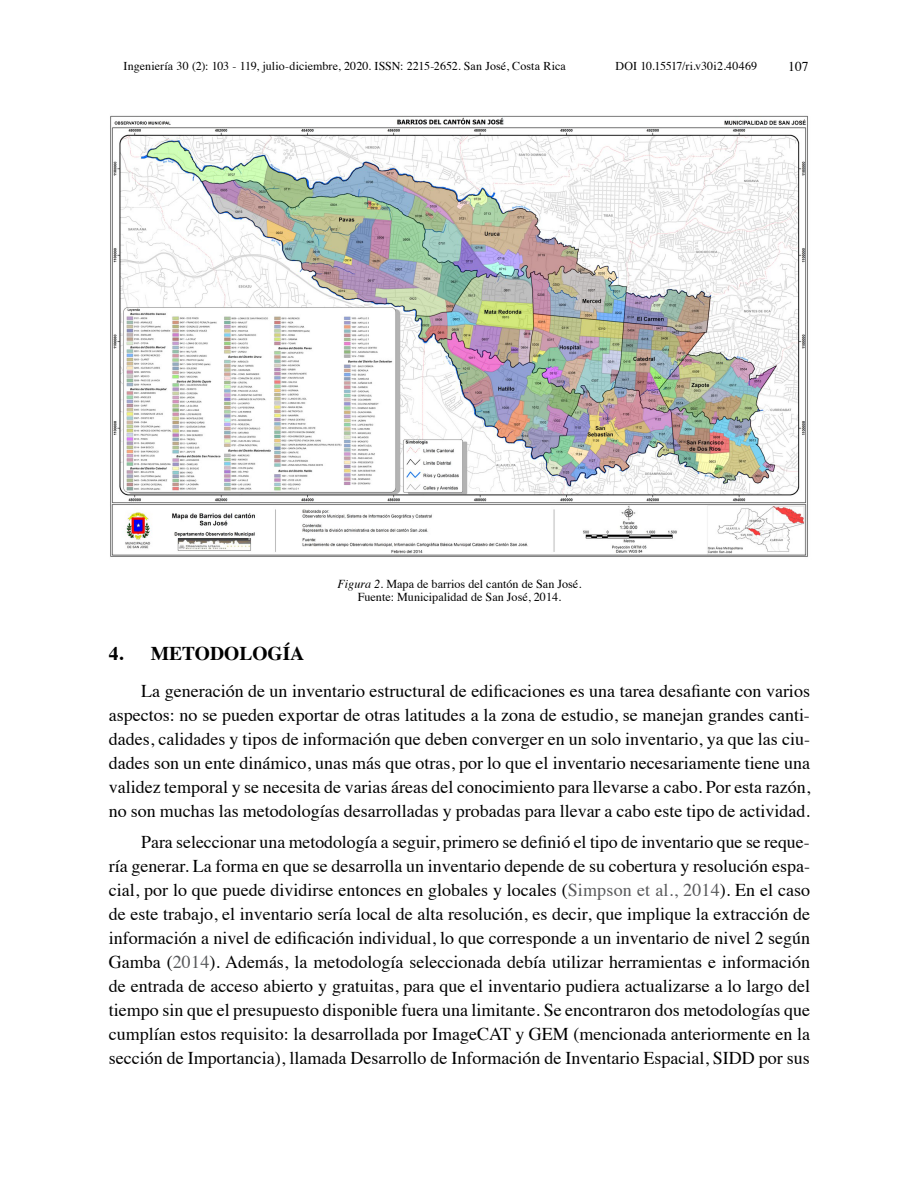
<style>
.page{position:relative;width:918px;height:1188px;background:#fff}
.page>*{position:absolute;margin:0;border:0;box-sizing:border-box;transform-origin:0 0}
.t1{font:700 19.5px "Times";color:#000}
.t2{font:18px/24px "Times";color:#000;text-align:justify}
.t3{font:13.5px "Times";color:#000}
.t4{font:12.15px/12.9px "Times";color:#000;text-align:center}
.t5{font:12px "Times";letter-spacing:.005em;color:#000}
.s1{font-style:italic}
.s2{color:#58595b}
</style>
<div class="page">
<img style="left:110px;top:115px;width:698px;height:442px">
<p class="t5" style="left:124px;top:55px;width:444px">Ingeniería 30 (2): 103 - 119, julio-diciembre, 2020. ISSN: 2215-2652. San José, Costa Rica</p>
<p class="t5" style="left:616px;top:55px;width:143px">DOI 10.15517/ri.v30i2.40469</p>
<p class="t3" style="left:788px;top:54px;width:22px">107</p>
<p class="t4" style="left:337px;top:576px;width:245px"><span class="s1">Figura 2</span>. Mapa de barrios del cantón de San José.<br>Fuente: Municipalidad de San José, 2014.</p>
<p class="t1" style="left:109px;top:635px;width:197px">4. METODOLOGÍA</p>
<p class="t2" style="left:109px;top:678px;width:703px;text-indent:32px">La generación de un inventario estructural de edificaciones es una tarea desafiante con varios aspectos: no se pueden exportar de otras latitudes a la zona de estudio, se manejan grandes canti&shy;dades, calidades y tipos de información que deben converger en un solo inventario, ya que las ciu&shy;dades son un ente dinámico, unas más que otras, por lo que el inventario necesariamente tiene una validez temporal y se necesita de varias áreas del conocimiento para llevarse a cabo. Por esta razón, no son muchas las metodologías desarrolladas y probadas para llevar a cabo este tipo de actividad.</p>
<p class="t2" style="left:109px;top:828px;width:703px;text-indent:32px">Para seleccionar una metodología a seguir, primero se definió el tipo de inventario que se reque&shy;ría generar. La forma en que se desarrolla un inventario depende de su cobertura y resolución espa&shy;cial, por lo que puede dividirse entonces en globales y locales (<span class="s2">Simpson et al., 2014</span>). En el caso de este trabajo, el inventario sería local de alta resolución, es decir, que implique la extracción de información a nivel de edificación individual, lo que corresponde a un inventario de nivel 2 según Gamba (<span class="s2">2014</span>). Además, la metodología seleccionada debía utilizar herramientas e información de entrada de acceso abierto y gratuitas, para que el inventario pudiera actualizarse a lo largo del tiempo sin que el presupuesto disponible fuera una limitante. Se encontraron dos metodologías que cumplían estos requisito: la desarrollada por ImageCAT y GEM (mencionada anteriormente en la sección de Importancia), llamada Desarrollo de Información de Inventario Espacial, SIDD por sus</p>
</div>
